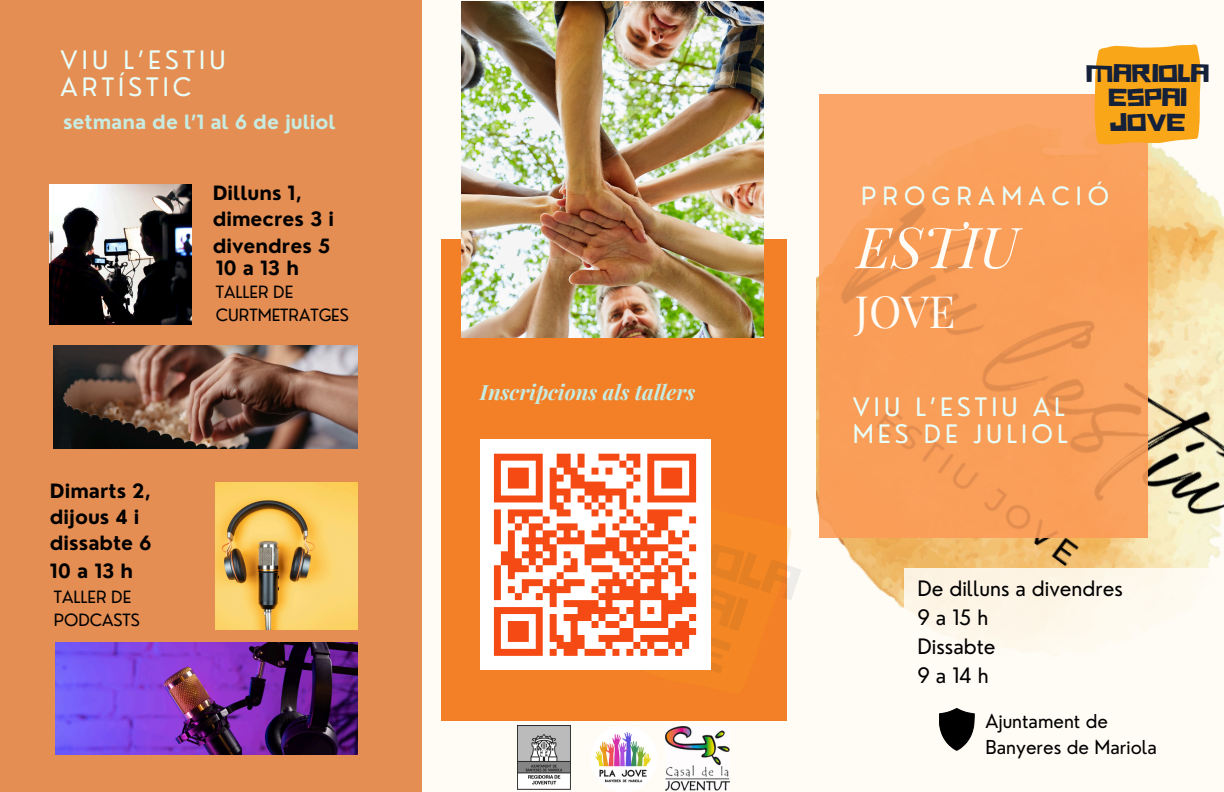
<style>
.page{position:relative;width:1224px;height:792px;background:#fffcf6}
.page>*{position:absolute;margin:0;border:0;box-sizing:border-box;transform-origin:0 0}
.t1{font:italic 56.7px "Playfair Display";color:#fffcf6}
.t2{font:43.6px "Playfair Display";color:#fffcf6}
.t3{font:25.3px/24.6px "Hitchcut";color:#152039;text-align:center}
.t4{font:24.8px/27.2px "Nourd";letter-spacing:.165em;color:#e9fff9}
.t5{font:24.6px "Nourd";letter-spacing:.25em;color:#e9fff9}
.t6{font:italic 700 21px "Playfair Display";color:#c7ebe1}
.t7{font:20.7px/28.9px "Nourd";color:#000}
.t8{font:700 19.2px/26.2px "Nourd";color:#000}
.t9{font:700 19.2px "Nourd";color:#c7ebe1}
.t10{font:18.7px/25.7px "Nourd";color:#000}
.t11{font:16.5px/22.5px "Nourd";color:#000}
</style>
<div class="page">
<img style="left:816px;top:93px;width:408px;height:515px">
<div style="left:904px;top:568px;width:320px;height:224px;background:linear-gradient(to right,#fef9ef,#fffcf5)"></div>
<div style="left:441px;top:239px;width:346px;height:482px;background:#f38026"></div>
<div style="left:0;top:0;width:422px;height:792px;background:#e58e53"></div>
<svg style="left:819px;top:94px;width:329px;height:443px;fill:#f99f5a"></svg>
<svg style="left:939px;top:709px;width:35px;height:41px"></svg>
<img style="left:462px;top:1px;width:301px;height:337px">
<svg style="left:1095px;top:44px;width:106px;height:100px"></svg>
<img style="left:666px;top:726px;width:63px;height:64px">
<img style="left:590px;top:725px;width:67px;height:67px;border-radius:50%">
<img style="left:517px;top:725px;width:54px;height:64px">
<svg style="left:710px;top:470px;width:81px;height:200px"></svg>
<img style="left:50px;top:184px;width:142px;height:140px">
<img style="left:216px;top:482px;width:142px;height:147px">
<img style="left:54px;top:346px;width:303px;height:102px">
<img style="left:55px;top:642px;width:303px;height:113px">
<div style="left:480px;top:440px;width:230px;height:230px;background:#fff"></div>
<svg style="left:493px;top:453px;width:204px;height:203px"></svg>
<p class="t4" style="left:61px;top:46px;width:167px">VIU L’ESTIU<br>ARTÍSTIC</p>
<p class="t9" style="left:63px;top:110px;width:274px">setmana de l’1 al 6 de juliol</p>
<p class="t8" style="left:213px;top:180px;width:123px">Dilluns 1, dimecres 3 i divendres 5</p>
<p class="t11" style="left:216px;top:281px;width:135px">TALLER DE<br>CURTMETRATGES</p>
<h4 class="t8" style="left:216px;top:255px;width:85px">10a13h</h4>
<p class="t8" style="left:50px;top:477px;width:103px">Dimarts 2, dijous 4 i dissabte 6</p>
<h2 class="t8" style="left:50px;top:557px;width:85px">10a13h</h2>
<p class="t11" style="left:54px;top:586px;width:88px">TALLER DE<br>PODCASTS</p>
<h4 class="t6" style="left:480px;top:377px;width:217px">Inscripcions als tallers</h4>
<h3 class="t3" style="left:1086px;top:59px;width:124px">MARIOLA<br>ESPAI<br>JOVE</h3>
<p class="t5" style="left:861px;top:181px;width:250px">PROGRAMACIÓ</p>
<h4 class="t1" style="left:857px;top:207px;width:163px">ESTIU</h4>
<h4 class="t2" style="left:855px;top:281px;width:102px">JOVE</h4>
<p class="t4" style="left:853px;top:393px;width:216px">VIU L’ESTIU AL<br>MES DE JULIOL</p>
<p class="t7" style="left:917px;top:574px;width:207px">De dilluns a divendres<br>9a15h<br>Dissabte<br>9a14h</p>
<h4 class="t10" style="left:985px;top:708px;width:173px">Ajuntament de<br>Banyeres de Mariola</h4>
</div>
